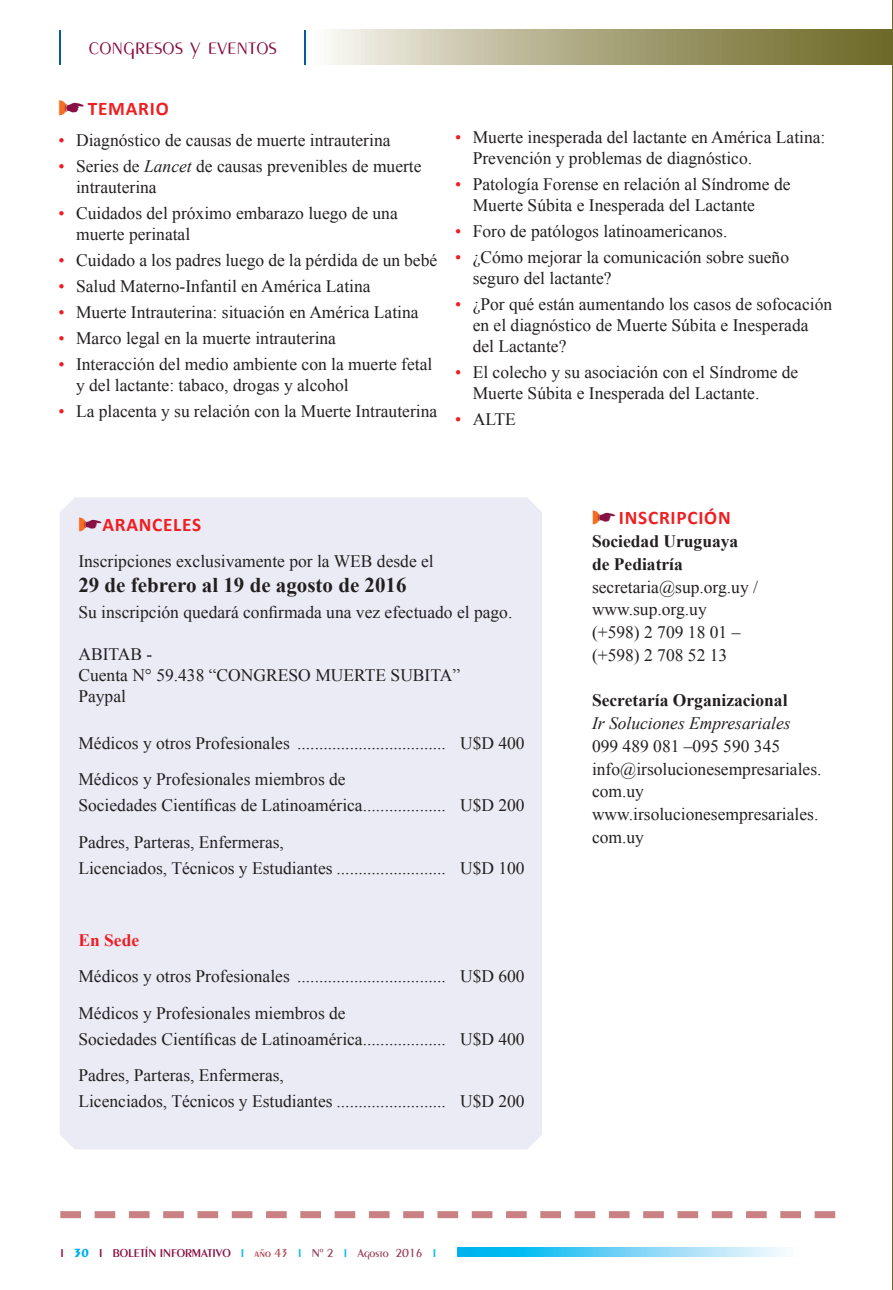
<style>
.page{position:relative;width:893px;height:1290px;background:#fff}
.page>*{position:absolute;margin:0;border:0;box-sizing:border-box;transform-origin:0 0}
.t1{font:300 26.25px "Peignot LT Std";color:#871144}
.t2{font:700 21px "Times New Roman";color:#231f20}
.t3{font:700 19.25px "Calibri";letter-spacing:.04em;color:#ee1f23}
.t4{font:17.5px/21px "Times New Roman";color:#231f20}
.t5{font:700 17.5px/22.8px "Times New Roman";color:#231f20}
.t6{font:italic 17.5px "Times New Roman";color:#231f20}
.t7{font:700 17.5px "Times New Roman";color:#ee1d23}
.t8{font:600 12.25px "Peignot LT Std";color:#871144}
.s1{color:#ee1d23}
.s2{font-style:italic}
.s3{font-weight:700;color:#00aeef}
.s4{color:#00baf1}
.s5{color:#b24553}
.s6{color:#9b435c}
</style>
<div class="page">
<svg style="left:458px;top:1248px;width:329px;height:8px;background:#6dd2f5"></svg>
<hr style="left:59px;top:30px;width:2px;height:35px;background:#015ca3">
<hr style="left:305px;top:30px;width:1px;height:34px;background:#015ca3">
<svg style="left:329px;top:30px;width:563px;height:34px;background:#aba780"></svg>
<div style="left:60px;top:497px;width:482px;height:652px;background:#ebebf5"></div>
<hr style="left:892px;top:0;width:1px;height:1290px;background:#6b6928">
<svg style="left:60px;top:1211px;width:775px;height:7px"></svg>
<svg style="left:79px;top:517px;width:23px;height:14px"></svg>
<h1 class="t1" style="left:89px;top:30px;width:190px">congresos y eventos</h1>
<p class="t3" style="left:88px;top:97px;width:82px">TEMARIO</p>
<p class="t4" style="left:59px;top:129px;width:333px"><span class="s1">•</span> Diagnóstico de causas de muerte intrauterina</p>
<p class="t4" style="left:76px;top:155px;width:347px;text-indent:-18px"><span class="s1">•</span> Series de <span class="s2">Lancet</span> de causas prevenibles de muerte intrauterina</p>
<p class="t4" style="left:76px;top:202px;width:323px;text-indent:-18px"><span class="s1">•</span> Cuidados del próximo embarazo luego de una muerte perinatal</p>
<p class="t4" style="left:59px;top:249px;width:380px"><span class="s1">•</span> Cuidado a los padres luego de la pérdida de un bebé</p>
<p class="t4" style="left:59px;top:275px;width:314px"><span class="s1">•</span> Salud Materno-Infantil en América Latina</p>
<p class="t4" style="left:59px;top:301px;width:362px"><span class="s1">•</span> Muerte Intrauterina: situación en América Latina</p>
<p class="t4" style="left:59px;top:327px;width:279px"><span class="s1">•</span> Marco legal en la muerte intrauterina</p>
<p class="t4" style="left:76px;top:353px;width:358px;text-indent:-18px"><span class="s1">•</span> Interacción del medio ambiente con la muerte fetal y del lactante: tabaco, drogas y alcohol</p>
<p class="t4" style="left:59px;top:400px;width:380px"><span class="s1">•</span> La placenta y su relación con la Muerte Intrauterina</p>
<p class="t4" style="left:473px;top:126px;width:354px;text-indent:-18px"><span class="s1">•</span> Muerte inesperada del lactante en América Latina:<br>Prevención y problemas de diagnóstico.</p>
<p class="t4" style="left:473px;top:173px;width:319px;text-indent:-18px"><span class="s1">•</span> Patología Forense en relación al Síndrome de<br>Muerte Súbita e Inesperada del Lactante</p>
<p class="t4" style="left:455px;top:220px;width:274px"><span class="s1">•</span> Foro de patólogos latinoamericanos.</p>
<p class="t4" style="left:473px;top:246px;width:318px;text-indent:-17px"><span class="s1">•</span> ¿Cómo mejorar la comunicación sobre sueño seguro del lactante?</p>
<p class="t4" style="left:473px;top:293px;width:361px;text-indent:-18px"><span class="s1">•</span> ¿Por qué están aumentando los casos de sofocación en el diagnóstico de Muerte Súbita e Inesperada del Lactante?</p>
<p class="t4" style="left:473px;top:361px;width:327px;text-indent:-18px"><span class="s1">•</span> El colecho y su asociación con el Síndrome de<br>Muerte Súbita e Inesperada del Lactante.</p>
<p class="t4" style="left:455px;top:408px;width:62px"><span class="s1">•</span> ALTE</p>
<p class="t3" style="left:102px;top:512px;width:100px">ARANCELES</p>
<p class="t4" style="left:78px;top:550px;width:357px">Inscripciones exclusivamente por la WEB desde el</p>
<p class="t2" style="left:78px;top:570px;width:330px">29 de febrero al 19 de agosto de 2016</p>
<p class="t4" style="left:78px;top:601px;width:435px">Su inscripción quedará confirmada una vez efectuado el pago.</p>
<p class="t4" style="left:78px;top:643px;width:383px">ABITAB -<br>Cuenta N° 59.438 “CONGRESO MUERTE SUBITA”<br>Paypal</p>
<p class="t4" style="left:78px;top:724px;width:448px;line-height:36.2px">Médicos y otros Profesionales .................................. U$D 400<br>Médicos y Profesionales miembros de</p>
<p class="t4" style="left:78px;top:787px;width:448px;line-height:36.2px">Sociedades Científicas de Latinoamérica ................... U$D 200<br>Padres, Parteras, Enfermeras,</p>
<p class="t4" style="left:78px;top:857px;width:448px">Licenciados, Técnicos y Estudiantes ......................... U$D 100</p>
<p class="t7" style="left:78px;top:928px;width:62px">En Sede</p>
<p class="t4" style="left:78px;top:958px;width:448px;line-height:36.2px">Médicos y otros Profesionales .................................. U$D 600<br>Médicos y Profesionales miembros de</p>
<p class="t4" style="left:78px;top:1020px;width:448px;line-height:36.2px">Sociedades Científicas de Latinoamérica ................... U$D 400<br>Padres, Parteras, Enfermeras,</p>
<p class="t4" style="left:78px;top:1090px;width:448px">Licenciados, Técnicos y Estudiantes ......................... U$D 200</p>
<p class="t8" style="left:60px;top:1245px;width:377px">I <span class="s3">30</span> I BOLETÍN INFORMATIVO <span class="s4">I</span> <span class="s5">año 43</span> <span class="s4">I</span> <span class="s6">Nº 2</span> <span class="s4">I</span> <span class="s6">Agosto 2016</span> <span class="s4">I</span></p>
<p class="t3" style="left:619px;top:506px;width:113px">INSCRIPCIÓN</p>
<p class="t5" style="left:592px;top:529px;width:148px">Sociedad Uruguaya de Pediatría</p>
<p class="t4" style="left:592px;top:575px;width:167px;line-height:22.8px">secretaria@sup.org.uy / www.sup.org.uy (+598) 2 709 18 01 – (+598) 2 708 52 13</p>
<p class="t5" style="left:592px;top:689px;width:197px">Secretaría Organizacional</p>
<p class="t6" style="left:592px;top:711px;width:200px">Ir Soluciones Empresariales</p>
<p class="t4" style="left:592px;top:734px;width:231px;line-height:22.8px">099 489 081 –095 590 345 info@irsolucionesempresariales. com.uy www.irsolucionesempresariales. com.uy</p>
</div>
